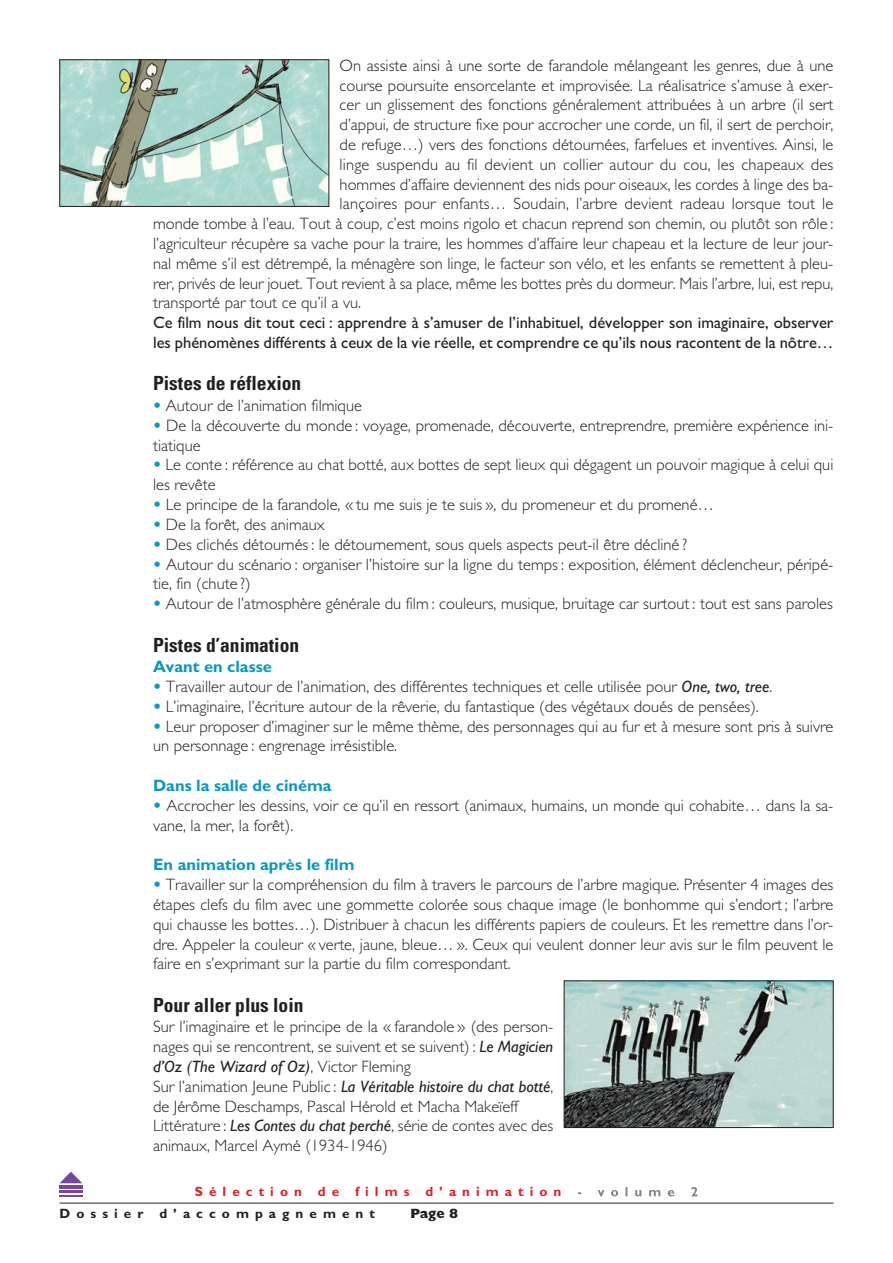
<style>
.page{position:relative;width:893px;height:1263px;background:#fff}
.page>*{position:absolute;margin:0;border:0;box-sizing:border-box;transform-origin:0 0}
.t1{font:700 condensed 19.5px "Univers";color:#231f20}
.t2{font:300 16.5px/19.8px "M Gill Sans";color:#231f20}
.t3{font:16.5px/19.8px "M Gill Sans";color:#231f20}
.t4{font:700 16.5px "M Gill Sans";color:#0a98c2}
.t5{font:700 13.5px "M Gill Sans";letter-spacing:.45em;color:#da2128}
.t6{font:700 13.5px "M Gill Sans";letter-spacing:.45em;color:#231f20}
.t7{font:800 13.5px "M Gill Sans";color:#231f20}
.s1{font-weight:800;color:#0a98c2}
.s2{font-weight:400;font-style:italic}
</style>
<div class="page">
<hr style="left:60px;top:1203px;width:773px;height:1px;background:#231f20">
<svg style="left:578px;top:1187px;width:119px;height:9px"></svg>
<svg style="left:60px;top:1172px;width:22px;height:11px"></svg>
<hr style="left:60px;top:1185px;width:23px;height:3px;background:#76489c">
<hr style="left:60px;top:1190px;width:23px;height:3px;background:#76489c">
<svg style="left:60px;top:1195px;width:23px;height:1px"></svg>
<img style="left:62px;top:62px;width:265px;height:143px">
<div style="left:60px;top:60px;width:269px;height:147px;border:1px solid #231f20"></div>
<img style="left:566px;top:983px;width:265px;height:143px">
<div style="left:564px;top:981px;width:269px;height:147px;border:1px solid #231f20"></div>
<p class="t2" style="left:340px;top:57px;width:495px">On assiste ainsi à une sorte de farandole mélangeant les genres, due à une</p>
<p class="t2" style="left:340px;top:77px;width:495px">course poursuite ensorcelante et improvisée. La réalisatrice s’amuse à exer-</p>
<p class="t2" style="left:340px;top:97px;width:495px">cer un glissement des fonctions généralement attribuées à un arbre (il sert</p>
<p class="t2" style="left:340px;top:117px;width:495px">d’appui, de structure fixe pour accrocher une corde, un fil, il sert de perchoir,</p>
<p class="t2" style="left:340px;top:136px;width:495px">de refuge…) vers des fonctions détournées, farfelues et inventives. Ainsi, le</p>
<p class="t2" style="left:340px;top:156px;width:495px">linge suspendu au fil devient un collier autour du cou, les chapeaux des</p>
<p class="t2" style="left:340px;top:176px;width:495px">hommes d’affaire deviennent des nids pour oiseaux, les cordes à linge des ba-</p>
<p class="t2" style="left:340px;top:196px;width:495px">lançoires pour enfants… Soudain, l’arbre devient radeau lorsque tout le</p>
<p class="t2" style="left:153px;top:216px;width:682px">monde tombe à l’eau. Tout à coup, c’est moins rigolo et chacun reprend son chemin, ou plutôt son rôle :</p>
<p class="t2" style="left:153px;top:235px;width:682px">l’agriculteur récupère sa vache pour la traire, les hommes d’affaire leur chapeau et la lecture de leur jour-</p>
<p class="t2" style="left:153px;top:255px;width:682px">nal même s’il est détrempé, la ménagère son linge, le facteur son vélo, et les enfants se remettent à pleu-</p>
<p class="t2" style="left:153px;top:275px;width:682px">rer, privés de leur jouet. Tout revient à sa place, même les bottes près du dormeur. Mais l’arbre, lui, est repu,</p>
<p class="t2" style="left:153px;top:295px;width:209px">transporté par tout ce qu’il a vu.</p>
<p class="t3" style="left:153px;top:315px;width:682px">Ce film nous dit tout ceci : apprendre à s’amuser de l’inhabituel, développer son imaginaire, observer les phénomènes différents à ceux de la vie réelle, et comprendre ce qu’ils nous racontent de la nôtre…</p>
<p class="t1" style="left:153px;top:376px;width:150px">Pistes de réflexion</p>
<p class="t2" style="left:153px;top:397px;width:210px"><span class="s1">•</span> Autour de l’animation filmique</p>
<p class="t2" style="left:153px;top:417px;width:682px"><span class="s1">•</span> De la découverte du monde : voyage, promenade, découverte, entreprendre, première expérience ini&shy;tiatique</p>
<p class="t2" style="left:153px;top:457px;width:682px"><span class="s1">•</span> Le conte : référence au chat botté, aux bottes de sept lieux qui dégagent un pouvoir magique à celui qui les revête</p>
<p class="t2" style="left:153px;top:496px;width:563px"><span class="s1">•</span> Le principe de la farandole, « tu me suis je te suis », du promeneur et du promené…</p>
<p class="t2" style="left:153px;top:516px;width:173px"><span class="s1">•</span> De la forêt, des animaux</p>
<p class="t2" style="left:153px;top:536px;width:535px"><span class="s1">•</span> Des clichés détournés : le détournement, sous quels aspects peut-il être décliné ?</p>
<p class="t2" style="left:153px;top:556px;width:682px"><span class="s1">•</span> Autour du scénario : organiser l’histoire sur la ligne du temps : exposition, élément déclencheur, péripé&shy;tie, fin (chute ?)</p>
<p class="t2" style="left:153px;top:595px;width:681px"><span class="s1">•</span> Autour de l’atmosphère générale du film : couleurs, musique, bruitage car surtout : tout est sans paroles</p>
<p class="t1" style="left:153px;top:637px;width:148px">Pistes d’animation</p>
<p class="t4" style="left:153px;top:661px;width:120px">Avant en classe</p>
<p class="t2" style="left:153px;top:678px;width:621px"><span class="s1">•</span> Travailler autour de l’animation, des différentes techniques et celle utilisée pour <span class="s2">One, two, tree</span>.</p>
<p class="t2" style="left:153px;top:698px;width:607px"><span class="s1">•</span> L’imaginaire, l’écriture autour de la rêverie, du fantastique (des végétaux doués de pensées).</p>
<p class="t2" style="left:153px;top:718px;width:682px"><span class="s1">•</span> Leur proposer d’imaginer sur le même thème, des personnages qui au fur et à mesure sont pris à suivre un personnage : engrenage irrésistible.</p>
<p class="t4" style="left:153px;top:780px;width:180px">Dans la salle de cinéma</p>
<p class="t2" style="left:153px;top:797px;width:682px"><span class="s1">•</span> Accrocher les dessins, voir ce qu’il en ressort (animaux, humains, un monde qui cohabite… dans la sa&shy;vane, la mer, la forêt).</p>
<p class="t4" style="left:153px;top:859px;width:203px">En animation après le film</p>
<p class="t2" style="left:153px;top:876px;width:682px;text-align:justify"><span class="s1">•</span> Travailler sur la compréhension du film à travers le parcours de l’arbre magique. Présenter 4 images des étapes clefs du film avec une gommette colorée sous chaque image (le bonhomme qui s’endort ; l’arbre qui chausse les bottes…). Distribuer à chacun les différents papiers de couleurs. Et les remettre dans l’or&shy;dre. Appeler la couleur « verte, jaune, bleue… ». Ceux qui veulent donner leur avis sur le film peuvent le faire en s’exprimant sur la partie du film correspondant.</p>
<p class="t1" style="left:153px;top:998px;width:152px">Pour aller plus loin</p>
<p class="t2" style="left:153px;top:1019px;width:402px">Sur l’imaginaire et le principe de la « farandole » (des person&shy;nages qui se rencontrent, se suivent et se suivent) : <span class="s2">Le Magicien d’Oz (The Wizard of Oz)</span>, Victor Fleming<br>Sur l’animation Jeune Public : <span class="s2">La Véritable histoire du chat botté</span>, de Jérôme Deschamps, Pascal Hérold et Macha Makeïeff Littérature : <span class="s2">Les Contes du chat perché</span>, série de contes avec des animaux, Marcel Aymé (1934-1946)</p>
<p class="t5" style="left:195px;top:1187px;width:368px">Sélection de films d’animation</p>
<p class="t6" style="left:60px;top:1208px;width:317px">Dossier d’accompagnement</p>
<p class="t7" style="left:410px;top:1208px;width:49px">Page 8</p>
</div>
